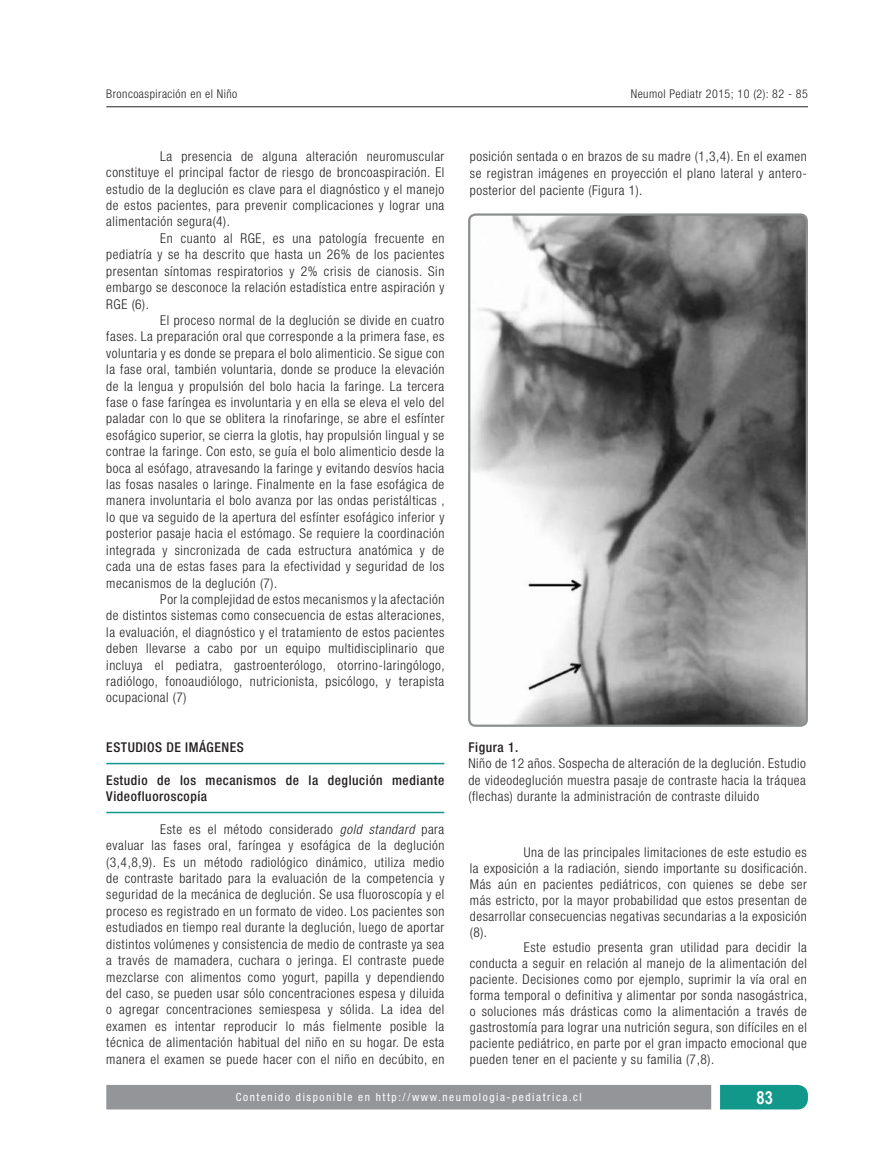
<style>
.page{position:relative;width:893px;height:1170px;background:#fff}
.page>*{position:absolute;margin:0;border:0;box-sizing:border-box;transform-origin:0 0}
.t1{font:700 18px "Arial Narrow";color:#fff}
.t2{font:300 condensed 13.5px/16.4px "Helvetica Neue";letter-spacing:.04em;color:#231f20;text-align:justify}
.t3{font:500 condensed 13.5px/16.4px "Helvetica Neue";letter-spacing:.04em;color:#231f20}
.t4{font:300 condensed 12px "Helvetica Neue";letter-spacing:.04em;color:#231f20}
.t5{font:condensed 11.25px "Helvetica Neue";letter-spacing:.14em;color:#fff}
.s1{font-style:italic}
</style>
<div class="page">
<div style="left:106px;top:1084px;width:605px;height:25px;background:#939598"></div>
<svg style="left:720px;top:1084px;width:88px;height:25px;background:#1f9c91"></svg>
<hr style="left:106px;top:106px;width:702px;height:1px;background:#231f20">
<hr style="left:106px;top:762px;width:338px;height:2px;background:#12978b">
<hr style="left:106px;top:811px;width:338px;height:2px;background:#12978b">
<img style="left:471px;top:216px;width:336px;height:509px">
<div style="left:468px;top:213px;width:340px;height:513px;border:2px solid #8c8f8f;border-radius:6px"></div>
<p class="t4" style="left:106px;top:87px;width:133px">Broncoaspiración en el Niño</p>
<p class="t2" style="left:160px;top:148px;width:286px">La presencia de alguna alteración neuromuscular</p>
<p class="t2" style="left:106px;top:164px;width:340px">constituye el principal factor de riesgo de broncoaspiración. El</p>
<p class="t2" style="left:106px;top:180px;width:339px">estudio de la deglución es clave para el diagnóstico y el manejo</p>
<p class="t2" style="left:106px;top:197px;width:340px">de estos pacientes, para prevenir complicaciones y lograr una</p>
<p class="t2" style="left:106px;top:213px;width:125px">alimentación segura(4).</p>
<p class="t2" style="left:160px;top:230px;width:286px">En cuanto al RGE, es una patología frecuente en</p>
<p class="t2" style="left:106px;top:246px;width:340px">pediatría y se ha descrito que hasta un 26% de los pacientes</p>
<p class="t2" style="left:106px;top:262px;width:339px">presentan síntomas respiratorios y 2% crisis de cianosis. Sin</p>
<p class="t2" style="left:106px;top:279px;width:340px">embargo se desconoce la relación estadística entre aspiración y</p>
<p class="t2" style="left:106px;top:295px;width:44px">RGE (6).</p>
<p class="t2" style="left:160px;top:312px;width:286px">El proceso normal de la deglución se divide en cuatro</p>
<p class="t2" style="left:106px;top:328px;width:340px">fases. La preparación oral que corresponde a la primera fase, es</p>
<p class="t2" style="left:106px;top:344px;width:340px">voluntaria y es donde se prepara el bolo alimenticio. Se sigue con</p>
<p class="t2" style="left:106px;top:361px;width:340px">la fase oral, también voluntaria, donde se produce la elevación</p>
<p class="t2" style="left:106px;top:377px;width:339px">de la lengua y propulsión del bolo hacia la faringe. La tercera</p>
<p class="t2" style="left:106px;top:394px;width:339px">fase o fase faríngea es involuntaria y en ella se eleva el velo del</p>
<p class="t2" style="left:106px;top:410px;width:340px">paladar con lo que se oblitera la rinofaringe, se abre el esfínter</p>
<p class="t2" style="left:106px;top:427px;width:340px">esofágico superior, se cierra la glotis, hay propulsión lingual y se</p>
<p class="t2" style="left:106px;top:443px;width:340px">contrae la faringe. Con esto, se guía el bolo alimenticio desde la</p>
<p class="t2" style="left:106px;top:459px;width:339px">boca al esófago, atravesando la faringe y evitando desvíos hacia</p>
<p class="t2" style="left:106px;top:476px;width:340px">las fosas nasales o laringe. Finalmente en la fase esofágica de</p>
<p class="t2" style="left:106px;top:492px;width:340px">manera involuntaria el bolo avanza por las ondas peristálticas ,</p>
<p class="t2" style="left:106px;top:509px;width:340px">lo que va seguido de la apertura del esfínter esofágico inferior y</p>
<p class="t2" style="left:106px;top:525px;width:340px">posterior pasaje hacia el estómago. Se requiere la coordinación</p>
<p class="t2" style="left:106px;top:541px;width:340px">integrada y sincronizada de cada estructura anatómica y de</p>
<p class="t2" style="left:106px;top:558px;width:340px">cada una de estas fases para la efectividad y seguridad de los</p>
<p class="t2" style="left:106px;top:574px;width:173px">mecanismos de la deglución (7).</p>
<p class="t2" style="left:160px;top:591px;width:285px">Por la complejidad de estos mecanismos y la afectación</p>
<p class="t2" style="left:106px;top:607px;width:340px">de distintos sistemas como consecuencia de estas alteraciones,</p>
<p class="t2" style="left:106px;top:623px;width:340px">la evaluación, el diagnóstico y el tratamiento de estos pacientes</p>
<p class="t2" style="left:106px;top:640px;width:340px">deben llevarse a cabo por un equipo multidisciplinario que</p>
<p class="t2" style="left:106px;top:656px;width:340px">incluya el pediatra, gastroenterólogo, otorrino-laringólogo,</p>
<p class="t2" style="left:106px;top:673px;width:340px">radiólogo, fonoaudiólogo, nutricionista, psicólogo, y terapista</p>
<p class="t2" style="left:106px;top:689px;width:82px">ocupacional (7)</p>
<p class="t3" style="left:106px;top:738px;width:139px">ESTUDIOS DE IMÁGENES</p>
<p class="t3" style="left:106px;top:771px;width:340px">Estudio de los mecanismos de la deglución mediante<br>Videofluoroscopía</p>
<p class="t2" style="left:106px;top:820px;width:340px;text-indent:54px">Este es el método considerado <span class="s1">gold standard</span> para evaluar las fases oral, faríngea y esofágica de la deglución (3,4,8,9). Es un método radiológico dinámico, utiliza medio de contraste baritado para la evaluación de la competencia y seguridad de la mecánica de deglución. Se usa fluoroscopía y el proceso es registrado en un formato de video. Los pacientes son estudiados en tiempo real durante la deglución, luego de aportar distintos volúmenes y consistencia de medio de contraste ya sea a través de mamadera, cuchara o jeringa. El contraste puede mezclarse con alimentos como yogurt, papilla y dependiendo del caso, se pueden usar sólo concentraciones espesa y diluida o agregar concentraciones semiespesa y sólida. La idea del examen es intentar reproducir lo más fielmente posible la técnica de alimentación habitual del niño en su hogar. De esta manera el examen se puede hacer con el niño en decúbito, en</p>
<p class="t4" style="left:631px;top:87px;width:179px">Neumol Pediatr 2015; 10 (2): 82 - 85</p>
<p class="t2" style="left:470px;top:147px;width:338px;line-height:17.1px">posición sentada o en brazos de su madre (1,3,4). En el examen se registran imágenes en proyección el plano lateral y antero&shy;posterior del paciente (Figura 1).</p>
<p class="t3" style="left:468px;top:739px;width:51px">Figura 1.</p>
<p class="t2" style="left:468px;top:755px;width:339px">Niño de 12 años. Sospecha de alteración de la deglución. Estudio de videodeglución muestra pasaje de contraste hacia la tráquea (flechas) durante la administración de contraste diluido</p>
<p class="t2" style="left:524px;top:844px;width:284px">Una de las principales limitaciones de este estudio es</p>
<p class="t2" style="left:470px;top:859px;width:339px">la exposición a la radiación, siendo importante su dosificación.</p>
<p class="t2" style="left:470px;top:875px;width:338px">Más aún en pacientes pediátricos, con quienes se debe ser</p>
<p class="t2" style="left:470px;top:891px;width:338px">más estricto, por la mayor probabilidad que estos presentan de</p>
<p class="t2" style="left:470px;top:907px;width:338px">desarrollar consecuencias negativas secundarias a la exposición</p>
<p class="t2" style="left:470px;top:923px;width:19px">(8).</p>
<p class="t2" style="left:524px;top:939px;width:284px">Este estudio presenta gran utilidad para decidir la</p>
<p class="t2" style="left:470px;top:955px;width:338px">conducta a seguir en relación al manejo de la alimentación del</p>
<p class="t2" style="left:470px;top:971px;width:338px">paciente. Decisiones como por ejemplo, suprimir la vía oral en</p>
<p class="t2" style="left:470px;top:986px;width:339px">forma temporal o definitiva y alimentar por sonda nasogástrica,</p>
<p class="t2" style="left:470px;top:1002px;width:338px">o soluciones más drásticas como la alimentación a través de</p>
<p class="t2" style="left:470px;top:1018px;width:338px">gastrostomía para lograr una nutrición segura, son difíciles en el</p>
<p class="t2" style="left:470px;top:1034px;width:338px">paciente pediátrico, en parte por el gran impacto emocional que</p>
<p class="t2" style="left:470px;top:1050px;width:246px">pueden tener en el paciente y su familia (7,8).</p>
<p class="t5" style="left:236px;top:1090px;width:347px">Contenido disponible en http://www.neumologia-pediatrica.cl</p>
<h1 class="t1" style="left:756px;top:1083px;width:18px">83</h1>
</div>
